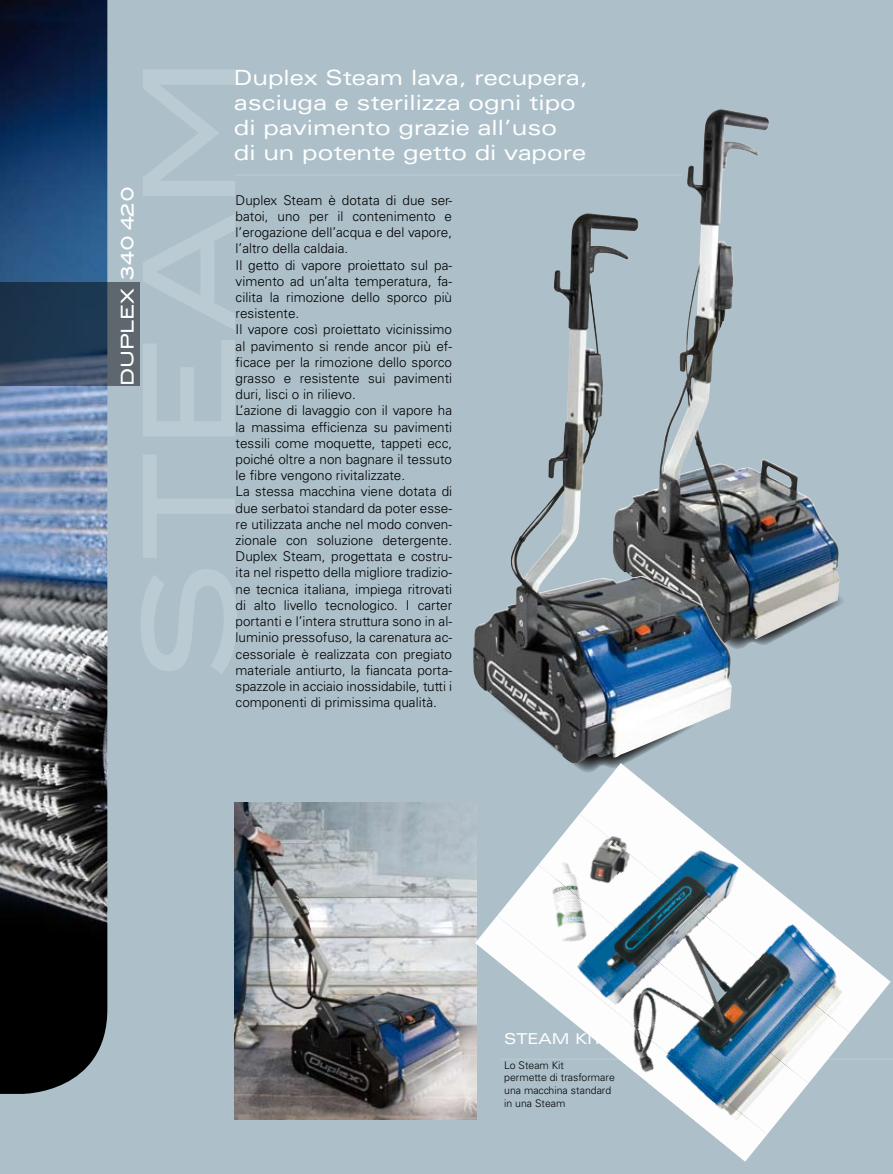
<style>
.page{position:relative;width:893px;height:1174px;background:#adc0ca}
.page>*{position:absolute;margin:0;border:0;box-sizing:border-box;transform-origin:0 0}
.t1{font:expanded 21px/25.2px "Univers LT Std";color:#fff}
.t2{font:17.1px "Blair Md ITCTT Medium";color:#fff}
.t3{font:expanded 15px "Univers LT Std";color:#fff}
.t4{font:300 13.5px/16.2px "Univers LT Std";color:#000}
.t5{font:300 10.5px/12.6px "Univers LT Std";color:#000}
</style>
<div class="page">
<img style="left:0;top:0;width:107px;height:1093px">
<svg style="left:0;top:282px;width:139px;height:104px;background:#32465b"></svg>
<img style="left:235px;top:802px;width:241px;height:318px">
<hr style="left:235px;top:174px;width:447px;height:2px;background:#b6c7d0">
<hr style="left:500px;top:1058px;width:393px;height:2px;background:#b6c7d0">
<svg style="left:732px;top:577px;width:112px;height:72px"></svg>
<img style="left:687px;top:109px;width:152px;height:537px">
<img style="left:473px;top:213px;width:259px;height:551px">
<div style="left:547px;top:833px;width:306px;height:299px;background:#adc0ca"></div>
<img style="left:580px;top:763px;width:311px;height:269px">
<img style="left:539px;top:814px;width:311px;height:269px">
<img style="left:498px;top:864px;width:310px;height:270px">
<img style="left:475px;top:915px;width:292px;height:246px">
<svg style="left:700px;top:960px;width:25px;height:42px"></svg>
<p class="t2" style="left:113px;top:280px;width:95px;rotate:-90deg">340 420</p>
<p class="t2" style="left:113px;top:386px;width:100px;rotate:-90deg">DUPLEX</p>
<h1 class="t1" style="left:234px;top:64px;width:355px">Duplex Steam lava, recupera, asciuga e sterilizza ogni tipo di pavimento grazie all’uso<br>di un potente getto di vapore</h1>
<p class="t4" style="left:236px;top:192px;width:218px">Duplex Steam è dotata di due ser&shy;batoi, uno per il contenimento e l’erogazione dell’acqua e del vapore, l’altro della caldaia.<br>Il getto di vapore proiettato sul pa&shy;vimento ad un’alta temperatura, fa&shy;cilita la rimozione dello sporco più resistente.<br>Il vapore così proiettato vicinissimo al pavimento si rende ancor più ef&shy;ficace per la rimozione dello sporco grasso e resistente sui pavimenti duri, lisci o in rilievo.<br>L’azione di lavaggio con il vapore ha la massima efficienza su pavimenti tessili come moquette, tappeti ecc, poiché oltre a non bagnare il tessuto le fibre vengono rivitalizzate.<br>La stessa macchina viene dotata di due serbatoi standard da poter esse&shy;re utilizzata anche nel modo conven&shy;zionale con soluzione detergente.<br>Duplex Steam, progettata e costru&shy;ita nel rispetto della migliore tradizio&shy;ne tecnica italiana, impiega ritrovati di alto livello tecnologico. I carter portanti e l’intera struttura sono in al&shy;luminio pressofuso, la carenatura ac&shy;cessoriale è realizzata con pregiato materiale antiurto, la fiancata porta&shy;spazzole in acciaio inossidabile, tutti i componenti di primissima qualità.</p>
<p class="t3" style="left:504px;top:1029px;width:100px">Steam Kit</p>
<p class="t5" style="left:504px;top:1058px;width:112px">Lo Steam Kit<br>permette di trasformare una macchina standard in una Steam</p>
</div>
